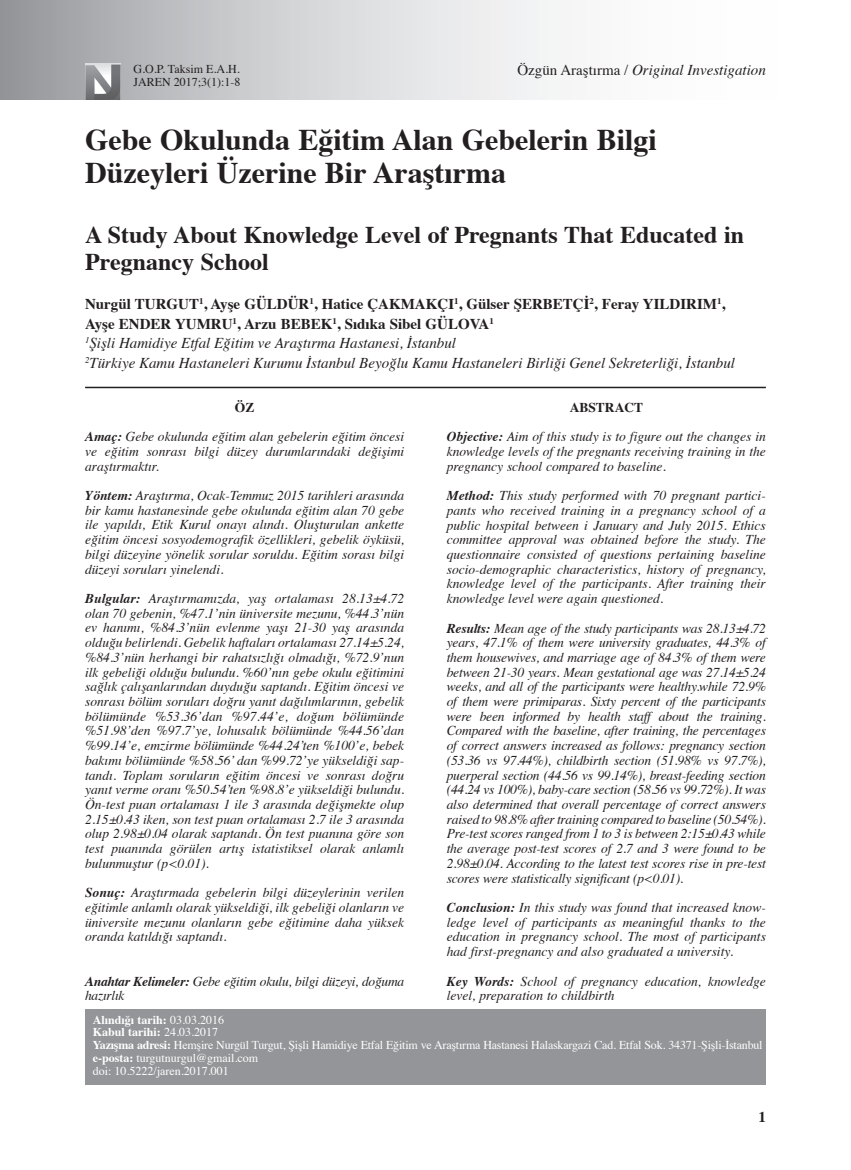
<style>
.page{position:relative;width:851px;height:1170px;background:#fff}
.page>*{position:absolute;margin:0;border:0;box-sizing:border-box;transform-origin:0 0}
.t1{font:700 30px/33px "Times";color:#231f20}
.t2{font:700 24px/27px "Times";color:#231f20}
.t3{font:italic 15px/19.5px "Times";color:#231f20}
.t4{font:700 15px "Times";color:#231f20}
.t5{font:italic 13.5px/14.7px "Times";color:#231f20;text-align:justify}
.t6{font:italic 13.5px/14.7px "Times";letter-spacing:-.02em;color:#231f20}
.t7{font:12px/12.8px "Times";letter-spacing:-.015em;color:#fff}
.t8{font:12px "Times";color:#231f20}
.s1{font-style:normal}
.s2{font-weight:700;font-style:normal}
.s3{font-weight:700}
</style>
<div class="page">
<svg style="left:0;top:0;width:558px;height:100px;background:#cccdd0"></svg>
<hr style="left:85px;top:386px;width:680px;height:2px;background:#231f20">
<div style="left:85px;top:1009px;width:680px;height:75px;background:#939598"></div>
<img style="left:85px;top:64px;width:35px;height:36px">
<p class="t8" style="left:133px;top:58px;width:108px">G.O.P. Taksim E.A.H.</p>
<p class="t3" style="left:517px;top:59px;width:250px"><span class="s1">Özgün Araştırma /</span> Original Investigation</p>
<p class="t8" style="left:133px;top:71px;width:108px">JAREN 2017;3(1):1-8</p>
<h1 class="t1" style="left:85px;top:120px;width:573px">Gebe Okulunda Eğitim Alan Gebelerin Bilgi<br>Düzeyleri Üzerine Bir Araştırma</h1>
<h2 class="t2" style="left:85px;top:219px;width:660px">A Study About Knowledge Level of Pregnants That Educated in<br>Pregnancy School</h2>
<p class="t4" style="left:85px;top:290px;width:183px">Nurgül Turgut <sup>1</sup>, Ayşe Güldü</p>
<p class="t4" style="left:298px;top:290px;width:129px">r<sup>1</sup>, Hatice Çakmakç</p>
<p class="t4" style="left:448px;top:290px;width:106px">ı<sup>1</sup>, Gülser Şerbetç</p>
<p class="t4" style="left:583px;top:290px;width:143px">i<sup>2</sup>, Feray Yıldırım<sup>1</sup>,</p>
<p class="t4" style="left:85px;top:309px;width:56px">Ayşe Ende</p>
<p class="t4" style="left:161px;top:309px;width:142px">r Yumru<sup>1</sup>, Arzu Bebek</p>
<p class="t4" style="left:332px;top:309px;width:117px"><sup>1</sup>, Sıdıka Sibel Gülo</p>
<p class="t4" style="left:469px;top:309px;width:26px">va <sup>1</sup></p>
<p class="t3" style="left:85px;top:332px;width:651px"><sup>1</sup>Şişli Hamidiye Etfal Eğitim ve Araştırma Hastanesi, İstanbul<br><sup>2</sup>Türkiye Kamu Hastaneleri Kurumu İstanbul Beyoğlu Kamu Hastaneleri Birliği Genel Sekreterliği, İstanbul</p>
<p class="t5" style="left:85px;top:392px;width:320px;line-height:29.4px;text-align:center"><span class="s2">ÖZ<br></span><span class="s3">Amaç:</span> Gebe okulunda eğitim alan gebelerin eğitim öncesi</p>
<p class="t5" style="left:85px;top:443px;width:320px">ve eğitim sonrası bilgi düzey durumlarındaki değişimi araştırmaktır.</p>
<p class="t5" style="left:85px;top:487px;width:320px"><span class="s3">Yöntem:</span> Araştırma, Ocak-Temmuz 2015 tarihleri arasında bir kamu hastanesinde gebe okulunda eğitim alan 70 gebe ile yapıldı, Etik Kurul onayı alındı. Oluşturulan ankette eğitim öncesi sosyodemografik özellikleri, gebelik öyküsü, bilgi düzeyine yönelik sorular soruldu. Eğitim sorası bilgi düzeyi soruları yinelendi.</p>
<p class="t5" style="left:85px;top:590px;width:320px"><span class="s3">Bulgular:</span> Araştırmamızda, yaş ortalaması 28.13±4.72 olan 70 gebenin, %47.1’nin üniversite mezunu, %44.3’nün ev hanımı, %84.3’nün evlenme yaşı 21-30 yaş arasında olduğu belirlendi. Gebelik haftaları ortalaması 27.14±5.24, %84.3’nün herhangi bir rahatsızlığı olmadığı, %72.9’nun ilk gebeliği olduğu bulundu. %60’nın gebe okulu eğitimini sağlık çalışanlarından duyduğu saptandı. Eğitim öncesi ve sonrası bölüm soruları doğru yanıt dağılımlarının, gebelik bölümünde %53.36’dan %97.44’e, doğum bölümünde %51.98’den %97.7’ye, lohusalık bölümünde %44.56’dan %99.14’e, emzirme bölümünde %44.24’ten %100’e, bebek bakımı bölümünde %58.56’ dan %99.72’ye yükseldiği sap&shy;tandı. Toplam soruların eğitim öncesi ve sonrası doğru yanıt verme oranı %50.54’ten %98.8’e yükseldiği bulundu.<br>Ön-test puan ortalaması 1 ile 3 arasında değişmekte olup 2.15±0.43 iken, son test puan ortalaması 2.7 ile 3 arasında olup 2.98±0.04 olarak saptandı. Ön test puanına göre son test puanında görülen artış istatistiksel olarak anlamlı bulunmuştur (p&lt;0.01).</p>
<p class="t5" style="left:85px;top:884px;width:320px"><span class="s3">Sonuç:</span> Araştırmada gebelerin bilgi düzeylerinin verilen eğitimle anlamlı olarak yükseldiği, ilk gebeliği olanların ve üniversite mezunu olanların gebe eğitimine daha yüksek oranda katıldığı saptandı.</p>
<p class="t6" style="left:85px;top:972px;width:320px"><span class="s3">Anahtar Kelimeler:</span> Gebe eğitim okulu, bilgi düzeyi, doğuma hazırlık</p>
<p class="t5" style="left:446px;top:392px;width:320px;line-height:29.4px;text-align:center"><span class="s2">ABSTRACT<br></span><span class="s3">Objective:</span> Aim of this study is to figure out the changes in</p>
<p class="t5" style="left:446px;top:443px;width:320px">knowledge levels of the pregnants receiving training in the pregnancy school compared to baseline.</p>
<p class="t5" style="left:446px;top:487px;width:320px"><span class="s3">Method:</span> This study performed with 70 pregnant partici&shy;pants who received training in a pregnancy school of a public hospital between i January and July 2015. Ethics committee approval was obtained before the study. The questionnaire consisted of questions pertaining baseline socio-demographic characteristics, history of pregnancy, knowledge level of the participants. After training their knowledge level were again questioned.</p>
<p class="t5" style="left:446px;top:619px;width:320px"><span class="s3">Results:</span> Mean age of the study participants was 28.13±4.72 years, 47.1% of them were university graduates, 44.3% of them housewives, and marriage age of 84.3% of them were between 21-30 years. Mean gestational age was 27.14±5.24 weeks, and all of the participants were healthy.while 72.9% of them were primiparas. Sixty percent of the participants were been informed by health staff about the training.<br>Compared with the baseline, after training, the percentages of correct answers increased as follows: pregnancy section (53.36 vs 97.44%), childbirth section (51.98% vs 97.7%), puerperal section (44.56 vs 99.14%), breast-feeding section (44.24 vs 100%), baby-care section (58.56 vs 99.72%). It was also determined that overall percentage of correct answers raised to 98.8% after training compared to baseline (50.54%).<br>Pre-test scores ranged from 1 to 3 is between 2:15±0.43 while the average post-test scores of 2.7 and 3 were found to be 2.98±0.04. According to the latest test scores rise in pre-test scores were statistically significant (p&lt;0.01).</p>
<p class="t5" style="left:446px;top:899px;width:320px"><span class="s3">Conclusion:</span> In this study was found that increased know&shy;ledge level of participants as meaningful thanks to the education in pregnancy school. The most of participants had first-pregnancy and also graduated a university.</p>
<p class="t5" style="left:446px;top:972px;width:320px"><span class="s3">Key Words:</span> School of pregnancy education, knowledge level, preparation to childbirth</p>
<p class="t7" style="left:93px;top:1011px;width:671px"><span class="s3">Alındığı tarih:</span> 03.03.2016<br><span class="s3">Kabul tarihi:</span> 24.03.2017<br><span class="s3">Yazışma adresi:</span> Hemşire Nurgül Turgut, Şişli Hamidiye Etfal Eğitim ve Araştırma Hastanesi Halaskargazi Cad. Etfal Sok. 34371-Şişli-İstanbul <span class="s3">e-posta:</span> turgutnurgul@gmail.com<br>doi: 10.5222/jaren.2017.001</p>
<p class="t4" style="left:758px;top:1102px;width:9px">1</p>
</div>
